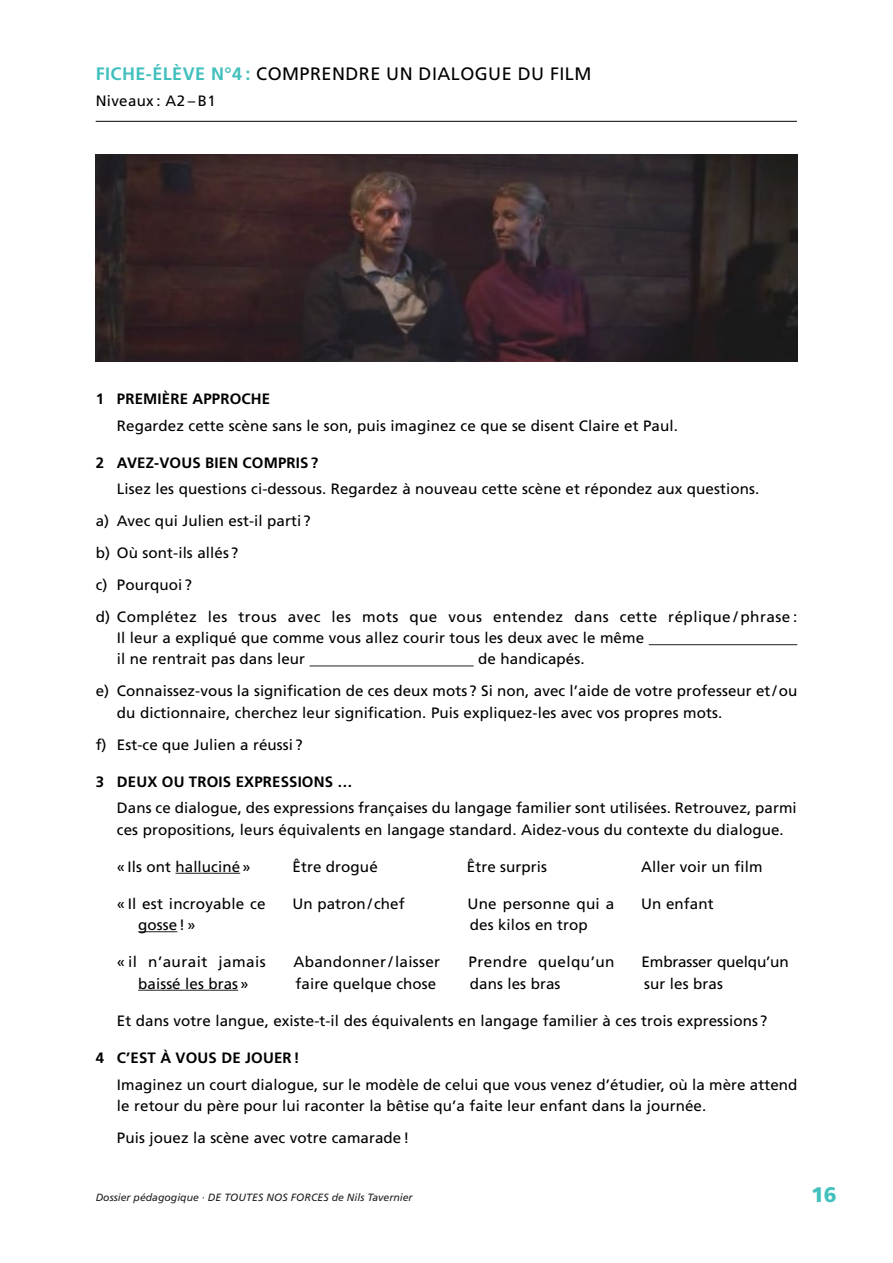
<style>
.page{position:relative;width:893px;height:1263px;background:#fff}
.page>*{position:absolute;margin:0;border:0;box-sizing:border-box;transform-origin:0 0}
.t1{font:900 21px "Frutiger LT Pro";color:#42c0bd}
.t2{font:18px "Frutiger LT Pro";letter-spacing:.025em;color:#000}
.t3{font:15px/21.3px "Frutiger LT Pro";letter-spacing:.005em;color:#000}
.t4{font:700 15px "Frutiger LT Pro";letter-spacing:.01em;color:#000}
.t5{font:15px/21.3px "Frutiger LT Pro";letter-spacing:.025em;color:#000}
.t6{font:15px/21.3px "Frutiger LT Pro";letter-spacing:.03em;color:#000;text-align:center}
.t7{font:italic 10.5px "Frutiger LT Pro";color:#231f20}
.s1{font-weight:700;color:#42c0bd}
</style>
<div class="page">
<hr style="left:96px;top:121px;width:701px;height:1px;background:#000">
<hr style="left:649px;top:644px;width:148px;height:1px;background:#231f20">
<hr style="left:310px;top:665px;width:164px;height:1px;background:#231f20">
<hr style="left:175px;top:873px;width:65px;height:1px;background:#231f20">
<hr style="left:138px;top:931px;width:39px;height:1px;background:#231f20">
<hr style="left:138px;top:990px;width:100px;height:1px;background:#231f20">
<img style="left:96px;top:154px;width:701px;height:207px">
<p class="t2" style="left:96px;top:63px;width:497px"><span class="s1">FICHE-ÉLÈVE N°4 :</span> COMPRENDRE UN DIALOGUE DU FILM</p>
<p class="t5" style="left:96px;top:91px;width:121px">Niveaux : A2 – B1</p>
<p class="t4" style="left:96px;top:390px;width:176px">1 PREMIÈRE APPROCHE</p>
<p class="t3" style="left:117px;top:415px;width:562px">Regardez cette scène sans le son, puis imaginez ce que se disent Claire et Paul.</p>
<p class="t4" style="left:96px;top:454px;width:224px">2 AVEZ-VOUS BIEN COMPRIS ?</p>
<p class="t3" style="left:96px;top:473px;width:703px;line-height:32px;text-indent:21px">Lisez les questions ci-dessous. Regardez à nouveau cette scène et répondez aux questions.<br>a) Avec qui Julien est-il parti ?<br>b) Où sont-ils allés ?<br>c) Pourquoi ?<br>d) Complétez les trous avec les mots que vous entendez dans cette réplique / phrase :</p>
<p class="t3" style="left:117px;top:627px;width:529px">Il leur a expliqué que comme vous allez courir tous les deux avec le même il ne rentrait pas dans leur</p>
<p class="t3" style="left:96px;top:643px;width:703px;line-height:32px;text-indent:382px">de handicapés.<br>e) Connaissez-vous la signification de ces deux mots ? Si non, avec l’aide de votre professeur et/ou</p>
<p class="t3" style="left:96px;top:696px;width:628px;line-height:32px;text-indent:21px">du dictionnaire, cherchez leur signification. Puis expliquez-les avec vos propres mots. f) Est-ce que Julien a réussi ?</p>
<p class="t4" style="left:96px;top:773px;width:258px">3 DEUX OU TROIS EXPRESSIONS …</p>
<p class="t3" style="left:117px;top:797px;width:681px">Dans ce dialogue, des expressions françaises du langage familier sont utilisées. Retrouvez, parmi ces propositions, leurs équivalents en langage standard. Aidez-vous du contexte du dialogue.</p>
<p class="t3" style="left:117px;top:856px;width:135px">«Ils ont halluciné»</p>
<p class="t3" style="left:293px;top:856px;width:87px">Être drogué</p>
<p class="t3" style="left:467px;top:856px;width:82px">Être surpris</p>
<p class="t3" style="left:641px;top:856px;width:123px">Aller voir un film</p>
<p class="t3" style="left:138px;top:893px;width:129px;text-indent:-21px">« Il est incroyable ce gosse!»</p>
<p class="t3" style="left:293px;top:893px;width:114px">Un patron/ chef</p>
<p class="t3" style="left:467px;top:893px;width:148px">Une personne qui a des kilos en trop</p>
<p class="t3" style="left:641px;top:893px;width:74px">Un enfant</p>
<p class="t6" style="left:117px;top:952px;width:150px">« il n’aurait jamais baissé les bras»</p>
<p class="t3" style="left:294px;top:952px;width:148px">Abandonner/ laisser faire quelque chose</p>
<p class="t5" style="left:469px;top:952px;width:147px">Prendre quelqu’un dans les bras</p>
<p class="t3" style="left:642px;top:952px;width:149px">Embrasser quelqu’un sur les bras</p>
<p class="t3" style="left:117px;top:1010px;width:652px">Et dans votre langue, existe-t-il des équivalents en langage familier à ces trois expressions?</p>
<p class="t4" style="left:96px;top:1049px;width:205px">4 C’EST À VOUS DE JOUER!</p>
<p class="t3" style="left:117px;top:1074px;width:682px">Imaginez un court dialogue, sur le modèle de celui que vous venez d’étudier, où la mère attend le retour du père pour lui raconter la bêtise qu’a faite leur enfant dans la journée.</p>
<p class="t3" style="left:117px;top:1127px;width:294px">Puis jouez la scène avec votre camarade!</p>
<p class="t7" style="left:96px;top:1191px;width:318px">Dossier pédagogique · DE TOUTES NOS FORCES de Nils Tavernier</p>
<h1 class="t1" style="left:811px;top:1182px;width:27px">16</h1>
</div>
